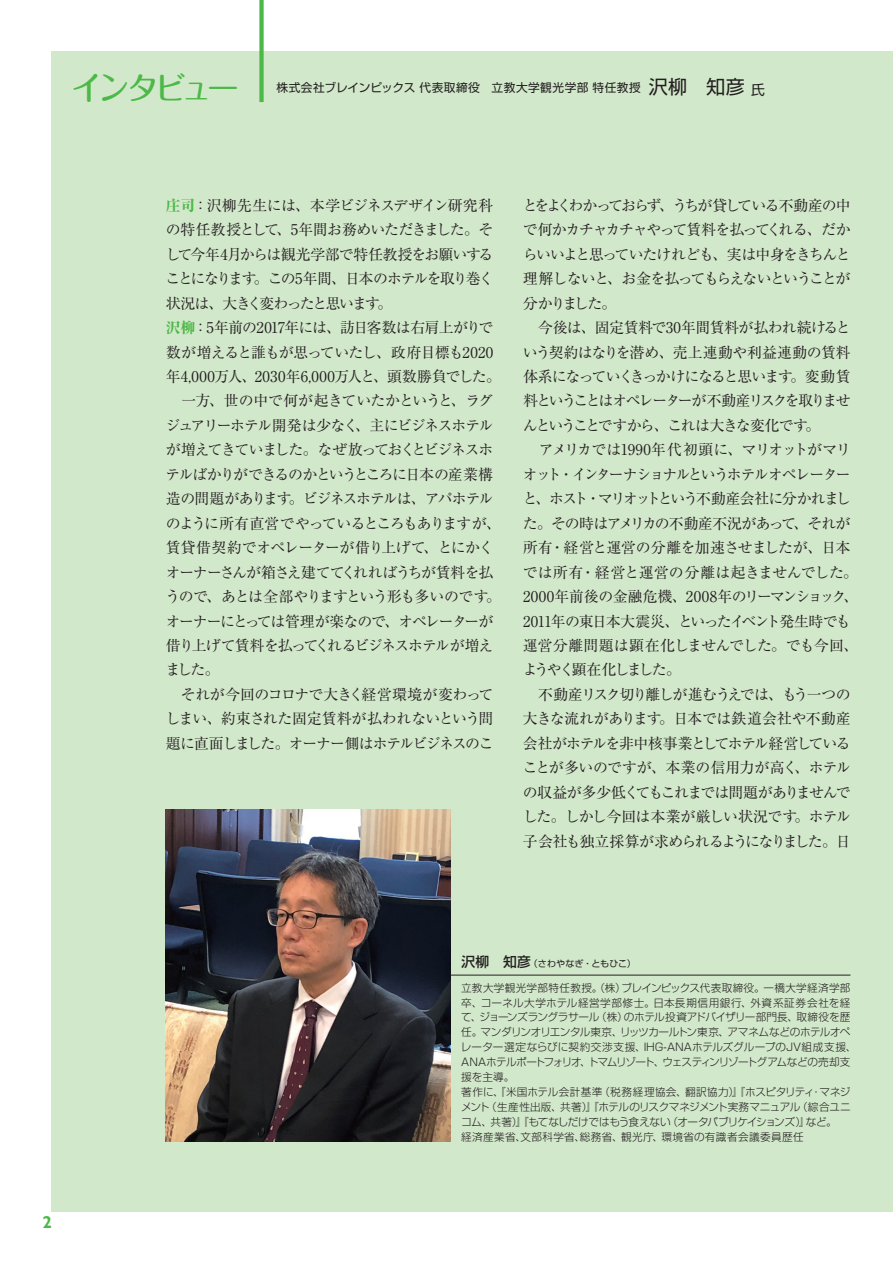
<style>
.page{position:relative;width:893px;height:1263px;background:#fff}
.page>*{position:absolute;margin:0;border:0;box-sizing:border-box;transform-origin:0 0}
.t1{font:500 31.95px "Maru Fo Pro";letter-spacing:-.17em;color:#4cb848}
.t2{font:700 16.95px "Gill Sans";color:#4cb848}
.t3{font:14.85px/24.5px "Ryumin Pro";letter-spacing:-.065em;color:#231f20}
.t4{font:11.7px "Shin Go Pro";letter-spacing:.035em;color:#231f20}
.t5{font:300 10.65px/14.9px "Shin Go Pro";letter-spacing:-.005em;color:#231f20}
.t6{font:9px "Shin Go Pro";letter-spacing:.01em;color:#231f20}
.s1{font-size:19.2px}
.s2{font-size:13.8px}
.s3{font-weight:800;color:#4cb848}
.s4{font-weight:500;font-size:13.8px}
</style>
<div class="page">
<div style="left:51px;top:51px;width:842px;height:1161px;background:#d2e8ca"></div>
<div style="left:259px;top:0;width:5px;height:102px;background:#4cb848"></div>
<img style="left:166px;top:809px;width:285px;height:333px">
<hr style="left:451px;top:975px;width:399px;height:1px;background:#231f20">
<h1 class="t1" style="left:71px;top:63px;width:169px">インタビュー</h1>
<p class="t4" style="left:276px;top:78px;width:490px">株式会社ブレインピックス代表取締役　立教大学観光学部特任教授 <span class="s1">沢柳　知彦</span><span class="s2">氏</span></p>
<p class="t3" style="left:165px;top:192px;width:337px"><span class="s3">庄司</span>：沢柳先生には、本学ビジネスデザイン研究科の特任教授として、5年間お務めいただきました。そして今年4月からは観光学部で特任教授をお願いすることになります。この5年間、日本のホテルを取り巻く状況は、大きく変わったと思います。<br><span class="s3">沢柳</span>：5年前の2017年には、訪日客数は右肩上がりで数が増えると誰もが思っていたし、政府目標も2020年4,000万人、2030年6,000万人と、頭数勝負でした。　一方、世の中で何が起きていたかというと、ラグジュアリーホテル開発は少なく、主にビジネスホテルが増えてきていました。なぜ放っておくとビジネスホテルばかりができるのかというところに日本の産業構造の問題があります。ビジネスホテルは、アパホテルのように所有直営でやっているところもありますが、賃貸借契約でオペレーターが借り上げて、とにかくオーナーさんが箱さえ建ててくれればうちが賃料を払うので、あとは全部やりますという形も多いのです。オーナーにとっては管理が楽なので、オペレーターが借り上げて賃料を払ってくれるビジネスホテルが増えました。<br>　それが今回のコロナで大きく経営環境が変わってしまい、約束された固定賃料が払われないという問題に直面しました。オーナー側はホテルビジネスのこ</p>
<p class="t3" style="left:523px;top:192px;width:337px">とをよくわかっておらず、うちが貸している不動産の中で何かカチャカチャやって賃料を払ってくれる、だからいいよと思っていたけれども、実は中身をきちんと理解しないと、お金を払ってもらえないということが分かりました。<br>　今後は、固定賃料で30年間賃料が払われ続けるという契約はなりを潜め、売上連動や利益連動の賃料体系になっていくきっかけになると思います。変動賃料ということはオペレーターが不動産リスクを取りませんということですから、これは大きな変化です。<br>　アメリカでは1990年代初頭に、マリオットがマリオット・インターナショナルというホテルオペレーターと、ホスト・マリオットという不動産会社に分かれました。その時はアメリカの不動産不況があって、それが所有・経営と運営の分離を加速させましたが、日本では所有・経営と運営の分離は起きませんでした。<br>2000年前後の金融危機、2008年のリーマンショック、<br>2011年の東日本大震災、といったイベント発生時でも運営分離問題は顕在化しませんでした。でも今回、ようやく顕在化しました。<br>　不動産リスク切り離しが進むうえでは、もう一つの大きな流れがあります。日本では鉄道会社や不動産会社がホテルを非中核事業としてホテル経営していることが多いのですが、本業の信用力が高く、ホテルの収益が多少低くてもこれまでは問題がありませんでした。しかし今回は本業が厳しい状況です。ホテル子会社も独立採算が求められるようになりました。日</p>
<p class="t2" style="left:43px;top:1212px;width:11px">2</p>
<p class="t6" style="left:461px;top:956px;width:176px"><span class="s4">沢柳　知彦</span>（さわやなぎ・ともひこ）</p>
<p class="t5" style="left:461px;top:979px;width:397px">立教大学観光学部特任教授。（株）ブレインピックス代表取締役。一橋大学経済学部卒、コーネル大学ホテル経営学部修士。日本長期信用銀行、外資系証券会社を経て、ジョーンズラングラサール（株）のホテル投資アドバイザリー部門長、取締役を歴任。マンダリンオリエンタル東京、リッツカールトン東京、アマネムなどのホテルオペレーター選定ならびに契約交渉支援、IHG-ANAホテルズグループのJV組成支援、ANAホテルポートフォリオ、トマムリゾート、ウェスティンリゾートグアムなどの売却支援を主導。<br>著作に、『米国ホテル会計基準（税務経理協会、翻訳協力）』『ホスピタリティ・マネジメント（生産性出版、共著）』『ホテルのリスクマネジメント実務マニュアル（綜合ユニコム、共著）』『もてなしだけではもう食えない（オータパブリケイションズ）』など。<br>経済産業省、文部科学省、総務省、観光庁、環境省の有識者会議委員歴任</p>
</div>
